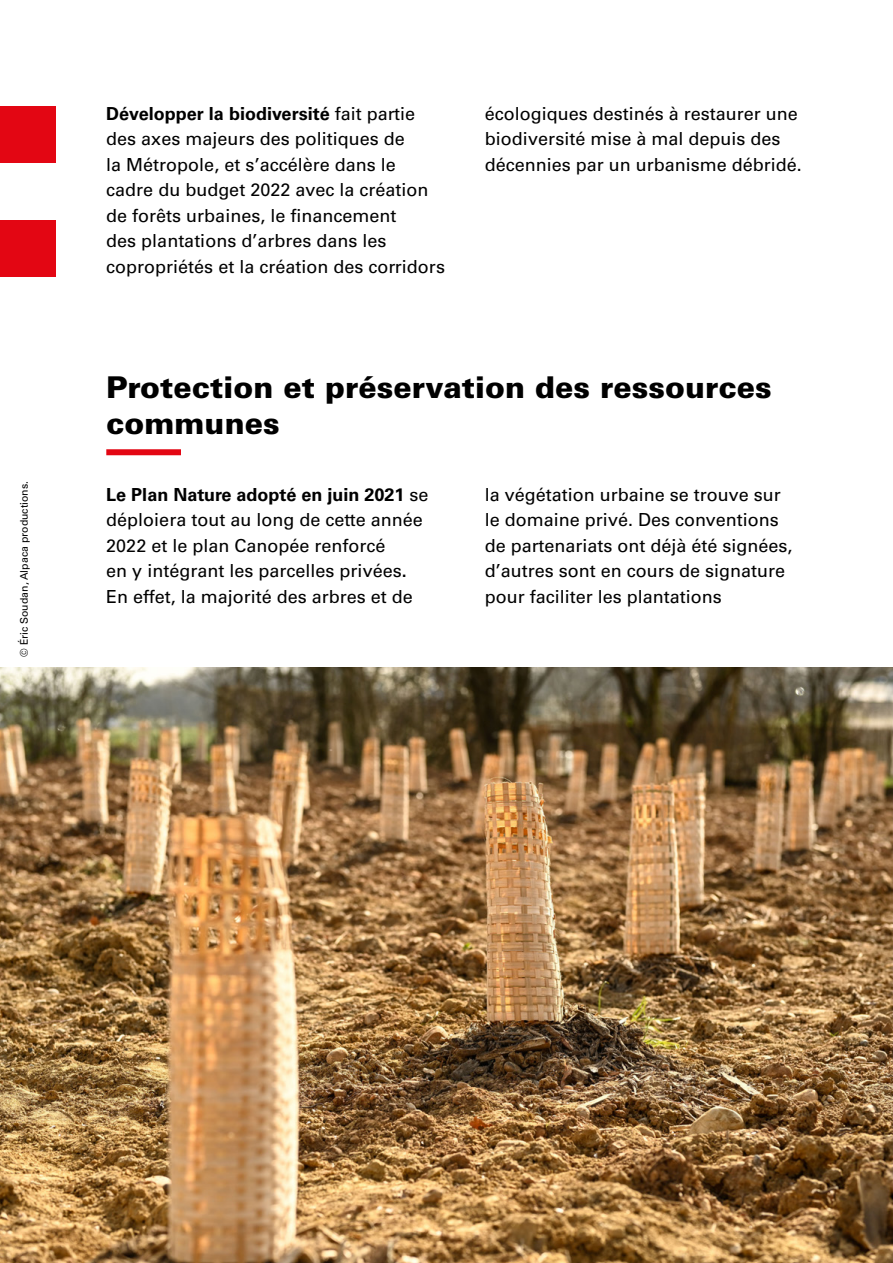
<style>
.page{position:relative;width:893px;height:1263px;background:#fff}
.page>*{position:absolute;margin:0;border:0;box-sizing:border-box;transform-origin:0 0}
.H1_BIS{font:900 30px/36px "Univers";color:#000}
.t1{font:18px/25.5px "Univers";color:#000}
.t2{font:10.5px "Univers";color:#000}
.s1{font-weight:700}
</style>
<div class="page">
<div style="left:106px;top:449px;width:75px;height:6px;background:#e30613"></div>
<img style="left:0;top:668px;width:893px;height:595px">
<div style="left:0;top:106px;width:55px;height:57px;background:#e30613"></div>
<div style="left:0;top:220px;width:55px;height:56px;background:#e30613"></div>
<p class="t2" style="left:18px;top:657px;width:177px;rotate:-90deg">© Éric Soudan, Alpaca productions.</p>
<p class="t1" style="left:106px;top:101px;width:340px"><span class="s1">Développer la biodiversité</span> fait partie des axes majeurs des politiques de<br>la Métropole, et s’accélère dans le cadre du budget 2022 avec la création de forêts urbaines, le financement<br>des plantations d’arbres dans les copropriétés et la création des corridors</p>
<p class="t1" style="left:485px;top:101px;width:319px">écologiques destinés à restaurer une biodiversité mise à mal depuis des décennies par un urbanisme débridé.</p>
<p class="H1_BIS" style="left:106px;top:369px;width:667px">Protection et préservation des ressources communes</p>
<p class="t1" style="left:106px;top:482px;width:324px"><span class="s1">Le Plan Nature adopté en juin 2021</span> se déploiera tout au long de cette année 2022 et le plan Canopée renforcé<br>en y intégrant les parcelles privées<span class="s1">.<br></span>En effet, la majorité des arbres et de</p>
<p class="t1" style="left:485px;top:482px;width:309px">la végétation urbaine se trouve sur le domaine privé. Des conventions de partenariats ont déjà été signées, d’autres sont en cours de signature pour faciliter les plantations</p>
</div>
